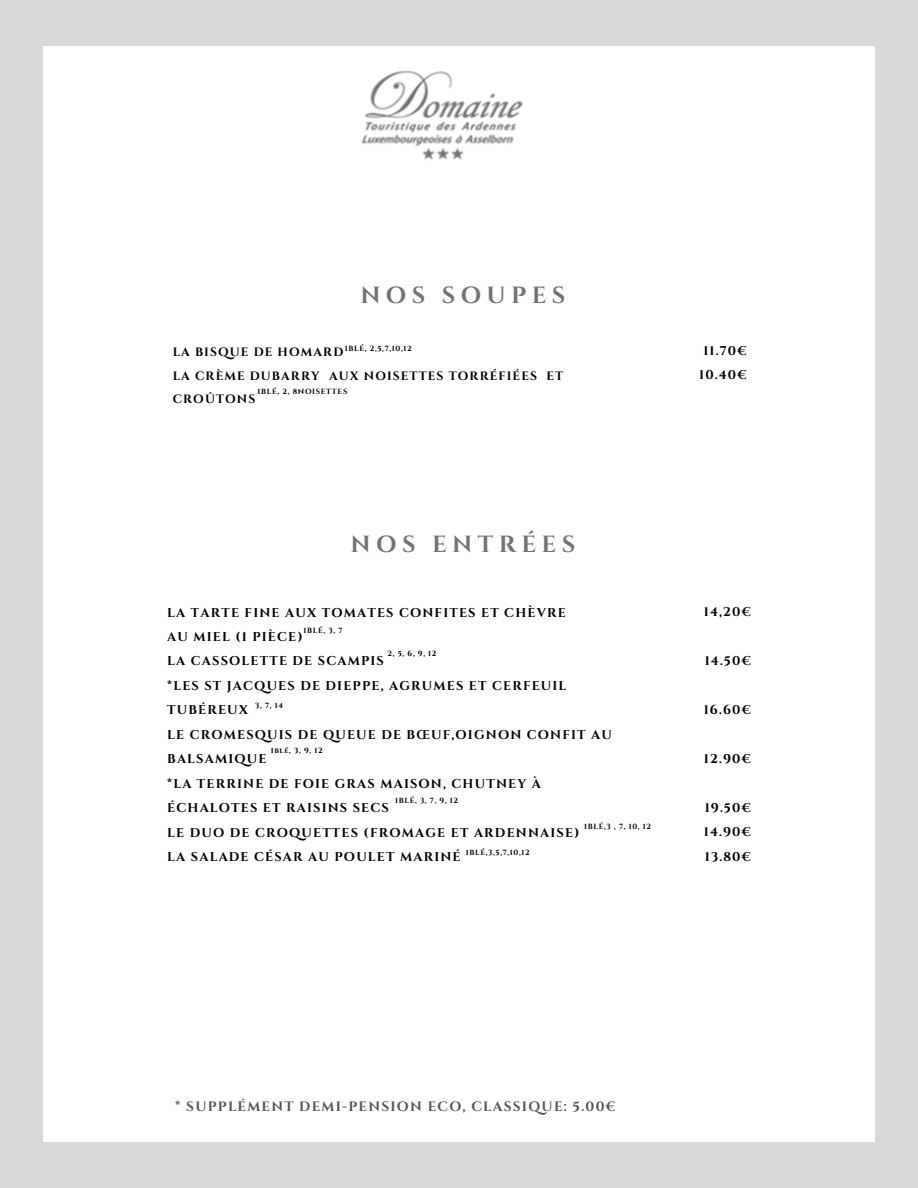
<style>
.page{position:relative;width:918px;height:1188px;background:#d9d9d9}
.page>*{position:absolute;margin:0;border:0;box-sizing:border-box;transform-origin:0 0}
.t1{font:700 23.4px "Cinzel";letter-spacing:.23em;color:#737373}
.t2{font:700 13.65px "Cinzel";letter-spacing:.09em;color:#545454}
.t3{font:700 12.75px/24.5px "Cinzel";letter-spacing:.09em;color:#000;text-align:center}
.t4{font:700 12.15px/23.2px "Cinzel";letter-spacing:.09em;color:#000}
.t5{font:700 7.5px "Cinzel";letter-spacing:.09em;color:#000}
</style>
<div class="page">
<div style="left:43px;top:46px;width:832px;height:1096px;background:#fff"></div>
<img style="left:363px;top:71px;width:160px;height:89px">
<p class="t1" style="left:360px;top:280px;width:207px">NOS SOUPES</p>
<h2 class="t5" style="left:345px;top:343px;width:68px">1BLÉ, 2,5,7,10,12</h2>
<p class="t4" style="left:173px;top:341px;width:392px">LA BISQUE DE HOMARD<br>LA CRÈME DUBARRY AUX NOISETTES TORRÉFIÉES ET<br>CROÛTONS</p>
<h1 class="t3" style="left:699px;top:339px;width:49px">11.70€<br>10.40€</h1>
<h4 class="t5" style="left:257px;top:387px;width:91px">1BLÉ, 2, 8NOISETTES</h4>
<h4 class="t1" style="left:351px;top:529px;width:226px">NOS ENTRÉES</h4>
<h3 class="t3" style="left:167px;top:601px;width:446px;text-align:left">LA TARTE FINE AUX TOMATES CONFITES ET CHÈVRE<br>AU MIEL (1 PIÈCE)<br>LA CASSOLETTE DE SCAMPIS<br>*LES ST JACQUES DE DIEPPE, AGRUMES ET CERFEUIL<br>TUBÉREUX<br>LE CROMESQUIS DE QUEUE DE BŒUF,OIGNON CONFIT AU<br>BALSAMIQUE<br>*LA TERRINE DE FOIE GRAS MAISON, CHUTNEY À<br>ÉCHALOTES ET RAISINS SECS<br>LE DUO DE CROQUETTES (FROMAGE ET ARDENNAISE)<br>LA SALADE CÉSAR AU POULET MARINÉ</h3>
<h2 class="t3" style="left:704px;top:600px;width:48px">14,20€</h2>
<h4 class="t5" style="left:304px;top:626px;width:40px">1BLÉ, 3, 7</h4>
<h4 class="t5" style="left:388px;top:649px;width:50px">2, 5, 6, 9, 12</h4>
<h1 class="t3" style="left:705px;top:649px;width:47px">14.50€</h1>
<h2 class="t3" style="left:704px;top:698px;width:48px">16.60€</h2>
<h2 class="t3" style="left:704px;top:747px;width:48px">12.90€</h2>
<h2 class="t3" style="left:704px;top:796px;width:48px;text-align:justify">19.50€ 14.90€ 13.80€</h2>
<h4 class="t5" style="left:255px;top:701px;width:29px">3, 7, 14</h4>
<h2 class="t5" style="left:271px;top:745px;width:53px">1blé, 3, 9, 12</h2>
<h4 class="t5" style="left:395px;top:796px;width:65px">1BLÉ, 3, 7, 9, 12</h4>
<p class="t5" style="left:584px;top:822px;width:68px">1BLÉ,3 , 7, 10, 12</p>
<h4 class="t5" style="left:466px;top:848px;width:65px">1BLÉ,3,5,7,10,12</h4>
<h2 class="t2" style="left:175px;top:1098px;width:442px">* SUPPLÉMENT DEMI-PENSION ECO, CLASSIQUE: 5.00€</h2>
</div>
